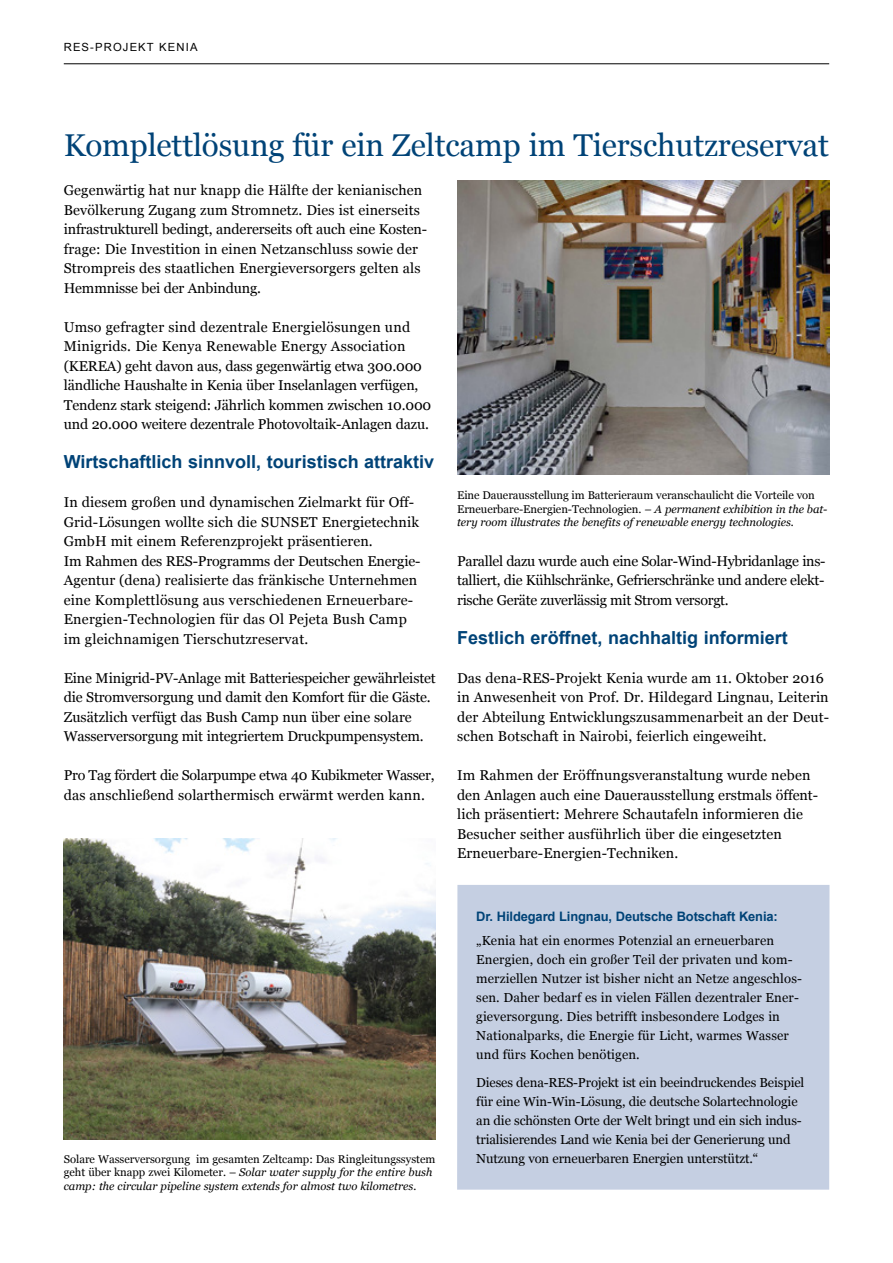
<style>
.page{position:relative;width:893px;height:1263px;background:#fff}
.page>*{position:absolute;margin:0;border:0;box-sizing:border-box;transform-origin:0 0}
.t1{font:31.5px "Georgia";letter-spacing:-.005em;color:#004377}
.t2{font:700 18px "Arial";color:#004377}
.t3{font:14.25px/19.5px "Georgia";letter-spacing:.01em;color:#000}
.t4{font:14.25px/19.5px "Georgia";letter-spacing:-.01em;color:#000}
.t5{font:13.05px/19px "Georgia";letter-spacing:.01em;color:#000}
.t6{font:13.05px/19px "Georgia";letter-spacing:-.01em;color:#000}
.t7{font:700 13.05px "Arial";letter-spacing:-.01em;color:#004377}
.t8{font:11.25px/13.5px "Georgia";letter-spacing:-.005em;color:#000}
.t9{font:italic 11.25px/13.4px "Georgia";color:#000}
.t10{font:11.25px "Arial";letter-spacing:.1em;color:#000}
.s1{font-style:italic}
.s2{font-style:normal}
</style>
<div class="page">
<hr style="left:64px;top:63px;width:765px;height:1px;background:#000">
<div style="left:457px;top:885px;width:372px;height:305px;background:#c5cfe2"></div>
<img style="left:64px;top:839px;width:372px;height:301px">
<img style="left:457px;top:180px;width:372px;height:295px">
<p class="t10" style="left:64px;top:39px;width:135px">RES-PROJEKT KENIA</p>
<h1 class="t1" style="left:64px;top:122px;width:767px">Komplettlösung für ein Zeltcamp im Tierschutzreservat</h1>
<p class="t3" style="left:64px;top:180px;width:365px">Gegenwärtig hat nur knapp die Hälfte der kenianischen Bevölkerung Zugang zum Stromnetz. Dies ist einerseits infrastrukturell bedingt, andererseits oft auch eine Kosten&shy;frage: Die Investition in einen Netzanschluss sowie der Strompreis des staatlichen Energieversorgers gelten als Hemmnisse bei der Anbindung.</p>
<p class="t4" style="left:64px;top:316px;width:369px">Umso gefragter sind dezentrale Energielösungen und Minigrids. Die Kenya Renewable Energy Association (KEREA) geht davon aus, dass gegenwärtig etwa 300.000 ländliche Haushalte in Kenia über Inselanlagen verfügen, Tendenz stark steigend: Jährlich kommen zwischen 10.000 und 20.000 weitere dezentrale Photovoltaik-Anlagen dazu.</p>
<p class="t2" style="left:64px;top:450px;width:372px">Wirtschaftlich sinnvoll, touristisch attraktiv</p>
<p class="t3" style="left:64px;top:492px;width:358px">In diesem großen und dynamischen Zielmarkt für Off-Grid-Lösungen wollte sich die SUNSET Energietechnik GmbH mit einem Referenzprojekt präsentieren.<br>Im Rahmen des RES-Programms der Deutschen Energie-Agentur (dena) realisierte das fränkische Unternehmen eine Komplettlösung aus verschiedenen Erneuerbare-Energien-Technologien für das Ol Pejeta Bush Camp im gleichnamigen Tierschutzreservat.</p>
<p class="t4" style="left:64px;top:667px;width:373px">Eine Minigrid-PV-Anlage mit Batteriespeicher gewährleistet die Stromversorgung und damit den Komfort für die Gäste.<br>Zusätzlich verfügt das Bush Camp nun über eine solare Wasserversorgung mit integriertem Druckpumpensystem.</p>
<p class="t3" style="left:64px;top:765px;width:372px">Pro Tag fördert die Solarpumpe etwa 40 Kubikmeter Wasser, das anschließend solarthermisch erwärmt werden kann.</p>
<p class="t8" style="left:457px;top:488px;width:372px">Eine Dauerausstellung im Batterieraum veranschaulicht die Vorteile von<br>Erneuerbare-Energien-Technologien. <span class="s1">– A permanent exhibition in the bat&shy;tery room illustrates the benefits of renewable energy technologies.</span></p>
<p class="t3" style="left:457px;top:550px;width:370px;text-align:justify">Parallel dazu wurde auch eine Solar-Wind-Hybridanlage ins&shy;talliert, die Kühlschränke, Gefrierschränke und andere elekt&shy;rische Geräte zuverlässig mit Strom versorgt.</p>
<p class="t2" style="left:457px;top:625px;width:332px">Festlich eröffnet, nachhaltig informiert</p>
<p class="t3" style="left:457px;top:667px;width:373px">Das dena-RES-Projekt Kenia wurde am 11. Oktober 2016 in Anwesenheit von Prof. Dr. Hildegard Lingnau, Leiterin der Abteilung Entwicklungszusammenarbeit an der Deut&shy;schen Botschaft in Nairobi, feierlich eingeweiht.</p>
<p class="t3" style="left:457px;top:765px;width:363px">Im Rahmen der Eröffnungsveranstaltung wurde neben den Anlagen auch eine Dauerausstellung erstmals öffent&shy;lich präsentiert: Mehrere Schautafeln informieren die Besucher seither ausführlich über die eingesetzten Erneuerbare-Energien-Techniken.</p>
<p class="t7" style="left:476px;top:908px;width:303px">Dr. Hildegard Lingnau, Deutsche Botschaft Kenia:</p>
<p class="t5" style="left:476px;top:930px;width:327px">„Kenia hat ein enormes Potenzial an erneuerbaren Energien, doch ein großer Teil der privaten und kom&shy;merziellen Nutzer ist bisher nicht an Netze angeschlos&shy;sen. Daher bedarf es in vielen Fällen dezentraler Ener&shy;gieversorgung. Dies betrifft insbesondere Lodges in Nationalparks, die Energie für Licht, warmes Wasser und fürs Kochen benötigen.</p>
<p class="t6" style="left:476px;top:1072px;width:329px">Dieses dena-RES-Projekt ist ein beeindruckendes Beispiel für eine Win-Win-Lösung, die deutsche Solartechnologie an die schönsten Orte der Welt bringt und ein sich indus&shy;trialisierendes Land wie Kenia bei der Generierung und</p>
<p class="t8" style="left:64px;top:1152px;width:373px">Solare Wasserversorgung im gesamten Zeltcamp: Das Ringleitungssystem</p>
<p class="t6" style="left:476px;top:1148px;width:283px">Nutzung von erneuerbaren Energien unterstützt.“</p>
<p class="t9" style="left:64px;top:1165px;width:370px"><span class="s2">geht über knapp zwei Kilometer. –</span> Solar water supply for the entire bush camp: the circular pipeline system extends for almost two kilometres.</p>
</div>
